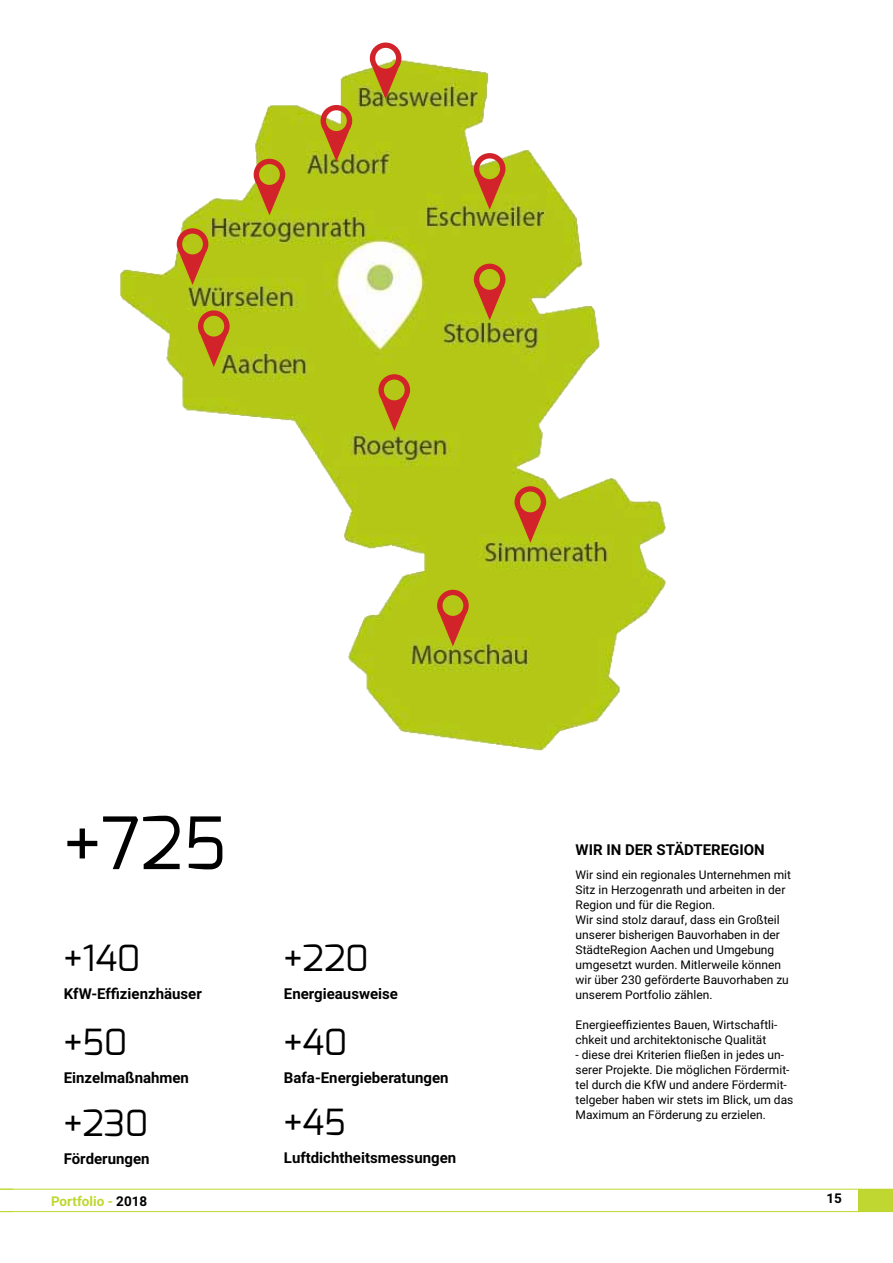
<style>
.page{position:relative;width:893px;height:1263px;background:#fff}
.page>*{position:absolute;margin:0;border:0;box-sizing:border-box;transform-origin:0 0}
.t1{font:72px "Exo";color:#000}
.t2{font:36px "Exo";color:#000}
.t3{font:700 15px "Roboto";color:#000}
.t4{font:700 13.5px "Roboto";color:#bfd730}
.t5{font:700 13.5px "Roboto";color:#000}
.t6{font:12px/15px "Roboto";color:#000}
.s1{color:#000}
</style>
<div class="page">
<hr style="left:0;top:1189px;width:893px;height:1px;background:#bfd730">
<hr style="left:0;top:1211px;width:893px;height:1px;background:#bfd730">
<div style="left:858px;top:1189px;width:35px;height:22px;background:#bfd730"></div>
<svg style="left:0;top:1189px;width:13px;height:1px"></svg>
<img style="left:120px;top:57px;width:546px;height:694px">
<svg style="left:177px;top:228px;width:31px;height:57px;background:#c18423"></svg>
<svg style="left:254px;top:159px;width:31px;height:56px;background:#c18222"></svg>
<svg style="left:378px;top:374px;width:32px;height:57px;background:#c0841e"></svg>
<svg style="left:198px;top:310px;width:32px;height:57px;background:#bd821e"></svg>
<svg style="left:474px;top:264px;width:31px;height:56px;background:#c0811e"></svg>
<svg style="left:514px;top:486px;width:32px;height:57px;background:#bf841d"></svg>
<svg style="left:437px;top:590px;width:32px;height:56px;background:#c0831e"></svg>
<svg style="left:321px;top:105px;width:31px;height:57px;background:#c58438"></svg>
<svg style="left:474px;top:153px;width:31px;height:57px;background:#c68731"></svg>
<svg style="left:370px;top:43px;width:31px;height:56px"></svg>
<h1 class="t1" style="left:64px;top:797px;width:164px">+725</h1>
<h2 class="t2" style="left:64px;top:935px;width:78px">+140</h2>
<h2 class="t2" style="left:284px;top:935px;width:86px">+220</h2>
<p class="t3" style="left:64px;top:983px;width:140px">KfW-Effizienzhäuser</p>
<p class="t3" style="left:284px;top:983px;width:116px">Energieausweise</p>
<h2 class="t2" style="left:64px;top:1019px;width:65px">+50</h2>
<h2 class="t2" style="left:284px;top:1019px;width:65px">+40</h2>
<p class="t3" style="left:64px;top:1067px;width:127px">Einzelmaßnahmen</p>
<p class="t3" style="left:284px;top:1067px;width:166px">Bafa-Energieberatungen</p>
<h2 class="t2" style="left:64px;top:1100px;width:86px">+230</h2>
<h2 class="t2" style="left:284px;top:1099px;width:63px">+45</h2>
<p class="t3" style="left:576px;top:839px;width:191px">WIR IN DER STÄDTEREGION</p>
<p class="t6" style="left:576px;top:866px;width:217px">Wir sind ein regionales Unternehmen mit Sitz in Herzogenrath und arbeiten in der Region und für die Region.<br>Wir sind stolz darauf, dass ein Großteil unserer bisherigen Bauvorhaben in der StädteRegion Aachen und Umgebung umgesetzt wurden. Mitlerweile können wir über 230 geförderte Bauvorhaben zu unserem Portfolio zählen.</p>
<p class="t6" style="left:576px;top:1016px;width:203px">Energieeffizientes Bauen, Wirtschaftli&shy;chkeit und architektonische Qualität</p>
<p class="t6" style="left:576px;top:1046px;width:219px">- diese drei Kriterien fließen in jedes un&shy;serer Projekte. Die möglichen Fördermit&shy;tel durch die KfW und andere Fördermit&shy;telgeber haben wir stets im Blick, um das Maximum an Förderung zu erzielen.</p>
<p class="t3" style="left:64px;top:1148px;width:87px">Förderungen</p>
<p class="t3" style="left:284px;top:1147px;width:174px">Luftdichtheitsmessungen</p>
<p class="t4" style="left:51px;top:1191px;width:98px">Portfolio - <span class="s1">2018</span></p>
<p class="t5" style="left:826px;top:1189px;width:17px">15</p>
</div>
